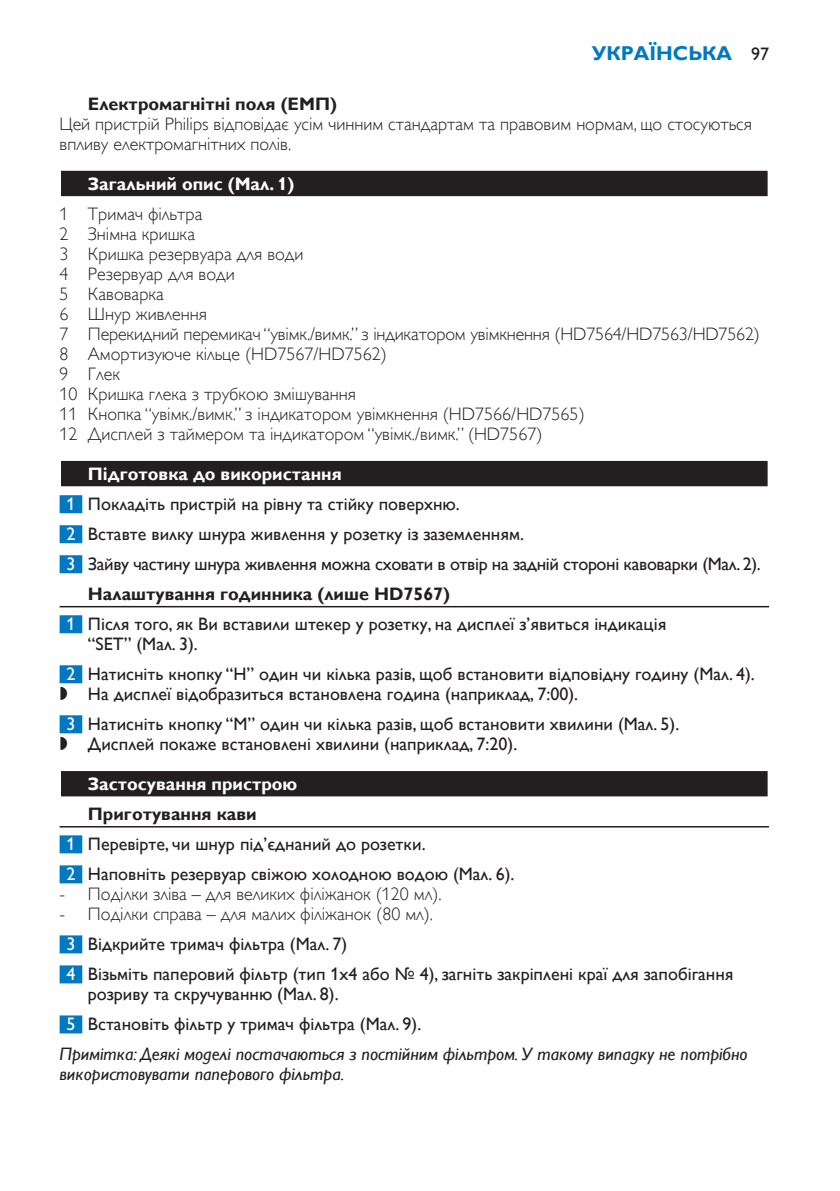
<style>
.page{position:relative;width:840px;height:1191px;background:#fff}
.page>*{position:absolute;margin:0;border:0;box-sizing:border-box;transform-origin:0 0}
.t1{font:700 20px "Gill Sans Alt One WGL";color:#0079c2}
.t2{font:18px/30px "Gill Sans Alt One WGL";color:#231f20}
.t3{font:18px/20px "Gill Sans Alt One WGL Light";color:#231f20}
.t4{font:italic 18px "Gill Sans Alt One WGL";color:#231f20}
.t5{font:18px "Gill Sans Alt One WGL";letter-spacing:-.02em;color:#231f20}
.t6{font:700 18px "Gill Sans Alt One WGL";color:#fff}
.t7{font:700 18px "Gill Sans Alt One WGL";color:#231f20}
.s1{font-weight:400;font-size:18px;color:#231f20}
.s2{color:#fff}
.s3{font-family:"Philips Ll Font Plain"}
.s4{font-weight:700}
</style>
<div class="page">
<div style="left:60px;top:170px;width:708px;height:28px;background:#dcdbdc"></div>
<div style="left:61px;top:171px;width:706px;height:25px;background:#231f20"></div>
<div style="left:60px;top:460px;width:708px;height:28px;background:#c0bfc0"></div>
<div style="left:61px;top:461px;width:706px;height:25px;background:#231f20"></div>
<div style="left:60px;top:495px;width:22px;height:18px;background:#0079c2"></div>
<div style="left:60px;top:525px;width:22px;height:18px;background:#0079c2"></div>
<div style="left:60px;top:555px;width:22px;height:18px;background:#0079c2"></div>
<hr style="left:60px;top:606px;width:708px;height:1px;background:#231f20">
<div style="left:60px;top:615px;width:22px;height:18px;background:#0079c2"></div>
<div style="left:60px;top:665px;width:22px;height:18px;background:#0079c2"></div>
<div style="left:60px;top:715px;width:22px;height:18px;background:#0079c2"></div>
<div style="left:60px;top:770px;width:708px;height:28px;background:#a2a1a1"></div>
<div style="left:61px;top:771px;width:706px;height:25px;background:#231f20"></div>
<hr style="left:60px;top:826px;width:708px;height:1px;background:#231f20">
<div style="left:60px;top:835px;width:22px;height:18px;background:#0079c2"></div>
<div style="left:60px;top:865px;width:22px;height:18px;background:#0079c2"></div>
<div style="left:60px;top:935px;width:22px;height:18px;background:#0079c2"></div>
<div style="left:60px;top:965px;width:22px;height:18px;background:#0079c2"></div>
<div style="left:60px;top:1015px;width:22px;height:18px;background:#0079c2"></div>
<p class="t1" style="left:591px;top:40px;width:179px">УКРАЇНСЬКА <span class="s1">97</span></p>
<p class="t7" style="left:88px;top:92px;width:250px">Електромагнітні поля (ЕМП)</p>
<p class="t3" style="left:60px;top:114px;width:693px">Цей пристрій Philips відповідає усім чинним стандартам та правовим нормам, що стосуються впливу електромагнітних полів.</p>
<p class="t6" style="left:88px;top:172px;width:208px">Загальний опис (Мал. 1)</p>
<p class="t3" style="left:60px;top:204px;width:701px">1 Тримач фільтра<br>2 Знімна кришка<br>3 Кришка резервуара для води<br>4 Резервуар для води<br>5 Кавоварка<br>6 Шнур живлення<br>7 Перекидний перемикач “увімк./вимк.” з індикатором увімкнення (HD7564/HD7563/HD7562)<br>8 Амортизуюче кільце (HD7567/HD7562)<br>9 Глек<br>10 Кришка глека з трубкою змішування<br>11 Кнопка “увімк./вимк.” з індикатором увімкнення (HD7566/HD7565)<br>12 Дисплей з таймером та індикатором “увімк./вимк.” (HD7567)</p>
<p class="t6" style="left:88px;top:462px;width:255px">Підготовка до використання</p>
<p class="t2" style="left:66px;top:489px;width:394px"><span class="s2">1</span> Покладіть пристрій на рівну та стійку поверхню.</p>
<p class="t2" style="left:66px;top:519px;width:459px"><span class="s2">2</span> Вставте вилку шнура живлення у розетку із заземленням.</p>
<p class="t5" style="left:66px;top:552px;width:695px"><span class="s2">3</span> Зайву частину шнура живлення можна сховати в отвір на задній стороні кавоварки (Мал. 2).</p>
<p class="t7" style="left:88px;top:582px;width:363px">Налаштування годинника (лише HD7567)</p>
<p class="t2" style="left:66px;top:609px;width:601px"><span class="s2">1</span> Після того, як Ви вставили штекер у розетку, на дисплеї з’явиться індикація</p>
<p class="t2" style="left:66px;top:629px;width:689px;text-indent:22px">“SET” (Мал. 3).<br><span class="s2">2</span> Натисніть кнопку “H” один чи кілька разів, щоб встановити відповідну годину (Мал. 4).</p>
<p class="t2" style="left:66px;top:679px;width:614px;text-indent:-7px"><span class="s3">,</span> На дисплеї відобразиться встановлена година (наприклад, 7:00).<br><span class="s2">3</span> Натисніть кнопку “M” один чи кілька разів, щоб встановити хвилини (Мал. 5).</p>
<p class="t2" style="left:60px;top:729px;width:459px"><span class="s3">,</span> Дисплей покаже встановлені хвилини (наприклад, 7:20).</p>
<p class="t6" style="left:88px;top:772px;width:211px">Застосування пристрою</p>
<p class="t2" style="left:66px;top:799px;width:449px;text-indent:22px"><span class="s4">Приготування кави<br></span><span class="s2">1</span> Перевірте, чи шнур під’єднаний до розетки.<br><span class="s2">2</span> Наповніть резервуар свіжою холодною водою (Мал. 6).</p>
<p class="t3" style="left:60px;top:884px;width:383px">- Поділки зліва – для великих філіжанок (120 мл).</p>
<p class="t3" style="left:60px;top:904px;width:375px">- Поділки справа – для малих філіжанок (80 мл).</p>
<p class="t2" style="left:66px;top:929px;width:668px"><span class="s2">3</span> Відкрийте тримач фільтра (Мал. 7)<br><span class="s2">4</span> Візьміть паперовий фільтр (тип 1х4 або № 4), загніть закріплені краї для запобігання</p>
<p class="t2" style="left:88px;top:979px;width:252px">розриву та скручуванню (Мал. 8).</p>
<p class="t2" style="left:66px;top:1009px;width:356px"><span class="s2">5</span> Встановіть фільтр у тримач фільтра (Мал. 9).</p>
<p class="t4" style="left:60px;top:1041px;width:689px">Примітка: Деякі моделі постачаються з постійним фільтром. У такому випадку не потрібно</p>
<p class="t4" style="left:60px;top:1061px;width:286px">використовувати паперового фільтра.</p>
</div>
